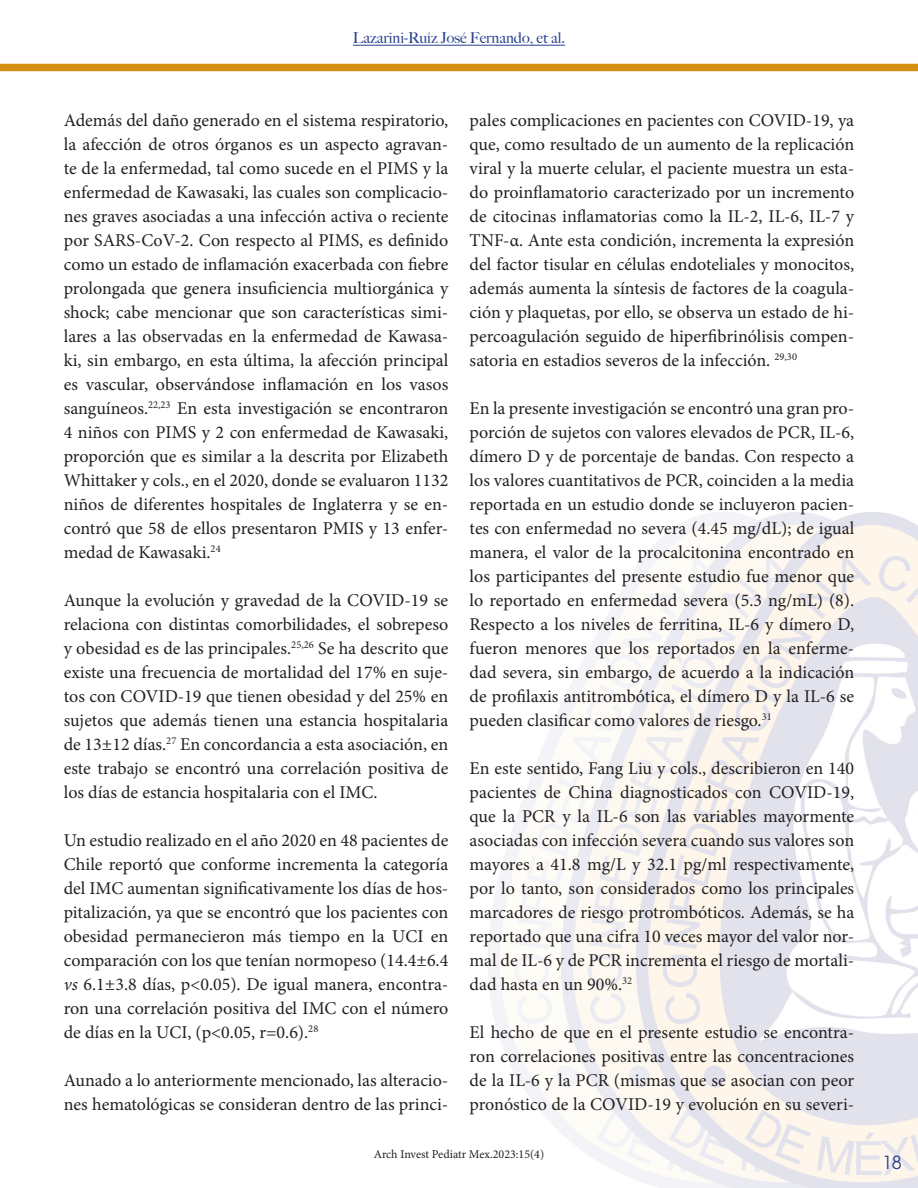
<style>
.page{position:relative;width:918px;height:1188px;background:#fff}
.page>*{position:absolute;margin:0;border:0;box-sizing:border-box;transform-origin:0 0}
.t1{font:18px/24px "Minion Pro";color:#231f20;text-align:justify}
.t2{font:18px "Te X Gyre Adventor";color:#253f8e}
.t3{font:500 15px "Big Caslon";color:#253f8e}
.t4{font:12px "Minion Pro";color:#231f20}
.s1{font-style:italic}
</style>
<div class="page">
<svg style="left:629px;top:565px;width:8px;height:616px"></svg>
<img style="left:637px;top:512px;width:281px;height:676px">
<div style="left:0;top:64px;width:918px;height:7px;background:#d59211"></div>
<hr style="left:353px;top:45px;width:212px;height:1px;background:#253f8e">
<p class="t3" style="left:353px;top:26px;width:214px">Lazarini-Ruíz José Fernando, et al.</p>
<p class="t1" style="left:64px;top:108px;width:386px">Además del daño generado en el sistema respiratorio, la afección de otros órganos es un aspecto agravan&shy;te de la enfermedad, tal como sucede en el PIMS y la enfermedad de Kawasaki, las cuales son complicacio&shy;nes graves asociadas a una infección activa o reciente por SARS-CoV-2. Con respecto al PIMS, es definido como un estado de inflamación exacerbada con fiebre prolongada que genera insuficiencia multiorgánica y shock; cabe mencionar que son características simi&shy;lares a las observadas en la enfermedad de Kawasa&shy;ki, sin embargo, en esta última, la afección principal es vascular, observándose inflamación en los vasos sanguíneos.<sup>22,23</sup> En esta investigación se encontraron 4 niños con PIMS y 2 con enfermedad de Kawasaki, proporción que es similar a la descrita por Elizabeth Whittaker y cols., en el 2020, donde se evaluaron 1132 niños de diferentes hospitales de Inglaterra y se en&shy;contró que 58 de ellos presentaron PMIS y 13 enfer&shy;medad de Kawasaki.<sup>24</sup></p>
<p class="t1" style="left:64px;top:588px;width:386px">Aunque la evolución y gravedad de la COVID-19 se relaciona con distintas comorbilidades, el sobrepeso y obesidad es de las principales.<sup>25,26</sup> Se ha descrito que existe una frecuencia de mortalidad del 17% en suje&shy;tos con COVID-19 que tienen obesidad y del 25% en sujetos que además tienen una estancia hospitalaria de 13±12 días.<sup>27</sup> En concordancia a esta asociación, en este trabajo se encontró una correlación positiva de los días de estancia hospitalaria con el IMC.</p>
<p class="t1" style="left:64px;top:828px;width:386px">Un estudio realizado en el año 2020 en 48 pacientes de Chile reportó que conforme incrementa la categoría del IMC aumentan significativamente los días de hos&shy;pitalización, ya que se encontró que los pacientes con obesidad permanecieron más tiempo en la UCI en comparación con los que tenían normopeso (14.4±6.4 <span class="s1">vs</span> 6.1±3.8 días, p&lt;0.05). De igual manera, encontra&shy;ron una correlación positiva del IMC con el número de días en la UCI, (p&lt;0.05, r=0.6).<sup>28</sup></p>
<p class="t1" style="left:64px;top:1068px;width:386px">Aunado a lo anteriormente mencionado, las alteracio&shy;nes hematológicas se consideran dentro de las princi-</p>
<p class="t1" style="left:470px;top:108px;width:386px">pales complicaciones en pacientes con COVID-19, ya que, como resultado de un aumento de la replicación viral y la muerte celular, el paciente muestra un esta&shy;do proinflamatorio caracterizado por un incremento de citocinas inflamatorias como la IL-2, IL-6, IL-7 y TNF-α. Ante esta condición, incrementa la expresión del factor tisular en células endoteliales y monocitos, además aumenta la síntesis de factores de la coagula&shy;ción y plaquetas, por ello, se observa un estado de hi&shy;percoagulación seguido de hiperfibrinólisis compen&shy;satoria en estadios severos de la infección. <sup>29,30</sup></p>
<p class="t1" style="left:470px;top:396px;width:386px">En la presente investigación se encontró una gran pro&shy;porción de sujetos con valores elevados de PCR, IL-6, dímero D y de porcentaje de bandas. Con respecto a los valores cuantitativos de PCR, coinciden a la media reportada en un estudio donde se incluyeron pacien&shy;tes con enfermedad no severa (4.45 mg/dL); de igual manera, el valor de la procalcitonina encontrado en los participantes del presente estudio fue menor que lo reportado en enfermedad severa (5.3 ng/mL) (8).<br>Respecto a los niveles de ferritina, IL-6 y dímero D, fueron menores que los reportados en la enferme&shy;dad severa, sin embargo, de acuerdo a la indicación de profilaxis antitrombótica, el dímero D y la IL-6 se pueden clasificar como valores de riesgo.<sup>31</sup></p>
<p class="t1" style="left:470px;top:756px;width:386px">En este sentido, Fang Liu y cols., describieron en 140 pacientes de China diagnosticados con COVID-19, que la PCR y la IL-6 son las variables mayormente asociadas con infección severa cuando sus valores son mayores a 41.8 mg/L y 32.1 pg/ml respectivamente, por lo tanto, son considerados como los principales marcadores de riesgo protrombóticos. Además, se ha reportado que una cifra 10 veces mayor del valor nor&shy;mal de IL-6 y de PCR incrementa el riesgo de mortali&shy;dad hasta en un 90%.<sup>32</sup></p>
<p class="t1" style="left:470px;top:1020px;width:386px">El hecho de que en el presente estudio se encontra&shy;ron correlaciones positivas entre las concentraciones de la IL-6 y la PCR (mismas que se asocian con peor pronóstico de la COVID-19 y evolución en su severi-</p>
<p class="t4" style="left:374px;top:1146px;width:172px">Arch Invest Pediatr Mex.2023:15(4)</p>
<p class="t2" style="left:882px;top:1149px;width:21px">18</p>
</div>
